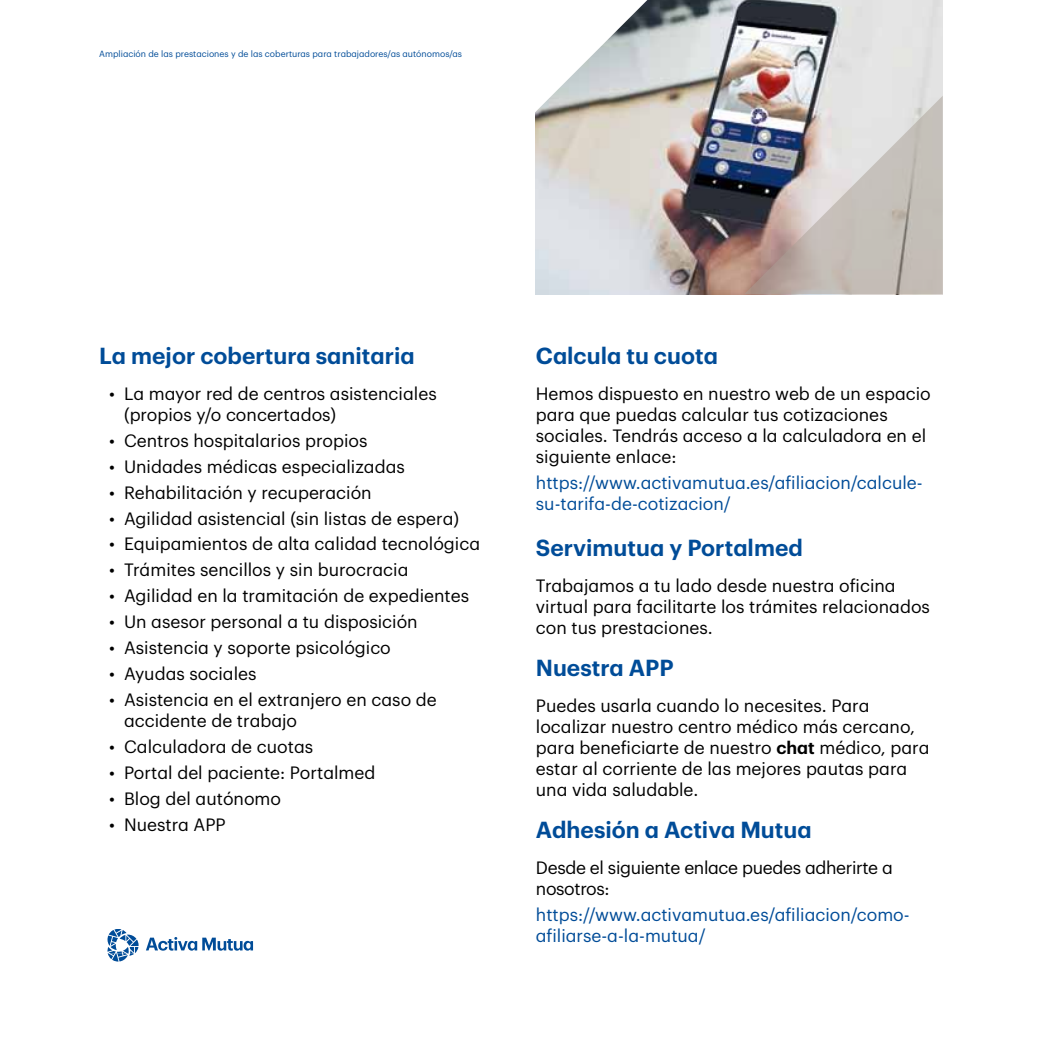
<style>
.page{position:relative;width:1042px;height:1042px;background:#fff}
.page>*{position:absolute;margin:0;border:0;box-sizing:border-box;transform-origin:0 0}
.t1{font:600 22.75px "Graphik";color:#004c98}
.t2{font:17.5px/21px "Graphik";color:#000}
.t3{font:17.5px/21px "Graphik";color:#004c98}
.t4{font:17.5px/21px "Graphik";letter-spacing:-.02em;color:#000}
.t5{font:8.75px "Graphik";color:#004c98}
.s1{font-weight:600}
</style>
<div class="page">
<svg style="left:107px;top:929px;width:146px;height:32px"></svg>
<img style="left:536px;top:0;width:407px;height:294px">
<svg style="left:535px;top:0;width:112px;height:124px"></svg>
<img style="left:744px;top:96px;width:199px;height:198px">
<p class="t5" style="left:99px;top:47px;width:364px">Ampliación de las prestaciones y de las coberturas para trabajadores/as autónomos/as</p>
<h1 class="t1" style="left:99px;top:338px;width:317px">La mejor cobertura sanitaria</h1>
<p class="t2" style="left:124px;top:381px;width:314px;text-indent:-15px">• La mayor red de centros asistenciales (propios y/o concertados)</p>
<p class="t2" style="left:109px;top:428px;width:260px">• Centros hospitalarios propios</p>
<p class="t2" style="left:109px;top:454px;width:297px">• Unidades médicas especializadas</p>
<p class="t2" style="left:109px;top:480px;width:264px">• Rehabilitación y recuperación</p>
<p class="t2" style="left:109px;top:506px;width:351px">• Agilidad asistencial (sin listas de espera)</p>
<p class="t2" style="left:109px;top:532px;width:372px">• Equipamientos de alta calidad tecnológica</p>
<p class="t2" style="left:109px;top:558px;width:301px">• Trámites sencillos y sin burocracia</p>
<p class="t2" style="left:109px;top:584px;width:362px">• Agilidad en la tramitación de expedientes</p>
<p class="t2" style="left:109px;top:610px;width:310px">• Un asesor personal a tu disposición</p>
<p class="t2" style="left:109px;top:636px;width:283px">• Asistencia y soporte psicológico</p>
<p class="t2" style="left:109px;top:662px;width:149px">• Ayudas sociales</p>
<p class="t2" style="left:124px;top:688px;width:314px;text-indent:-15px">• Asistencia en el extranjero en caso de accidente de trabajo</p>
<p class="t2" style="left:109px;top:735px;width:206px">• Calculadora de cuotas</p>
<p class="t2" style="left:109px;top:761px;width:268px">• Portal del paciente: Portalmed</p>
<p class="t2" style="left:109px;top:787px;width:173px">• Blog del autónomo</p>
<p class="t2" style="left:109px;top:813px;width:118px">• Nuestra APP</p>
<h1 class="t1" style="left:536px;top:338px;width:184px">Calcula tu cuota</h1>
<p class="t2" style="left:536px;top:381px;width:396px">Hemos dispuesto en nuestro web de un espacio para que puedas calcular tus cotizaciones sociales. Tendrás acceso a la calculadora en el siguiente enlace:</p>
<p class="t3" style="left:536px;top:470px;width:388px">https://www.activamutua.es/afiliacion/calcule&shy;su-tarifa-de-cotizacion/</p>
<h1 class="t1" style="left:536px;top:531px;width:268px">Servimutua y Portalmed</h1>
<p class="t2" style="left:536px;top:574px;width:396px">Trabajamos a tu lado desde nuestra oficina virtual para facilitarte los trámites relacionados con tus prestaciones.</p>
<h1 class="t1" style="left:536px;top:650px;width:139px">Nuestra APP</h1>
<p class="t2" style="left:536px;top:694px;width:395px">Puedes usarla cuando lo necesites. Para localizar nuestro centro médico más cercano, para beneficiarte de nuestro <span class="s1">chat</span> médico, para estar al corriente de las mejores pautas para una vida saludable.</p>
<h1 class="t1" style="left:536px;top:812px;width:277px">Adhesión a Activa Mutua</h1>
<p class="t4" style="left:536px;top:855px;width:358px">Desde el siguiente enlace puedes adherirte a nosotros:</p>
<p class="t3" style="left:536px;top:902px;width:375px">https://www.activamutua.es/afiliacion/como&shy;afiliarse-a-la-mutua/</p>
</div>
